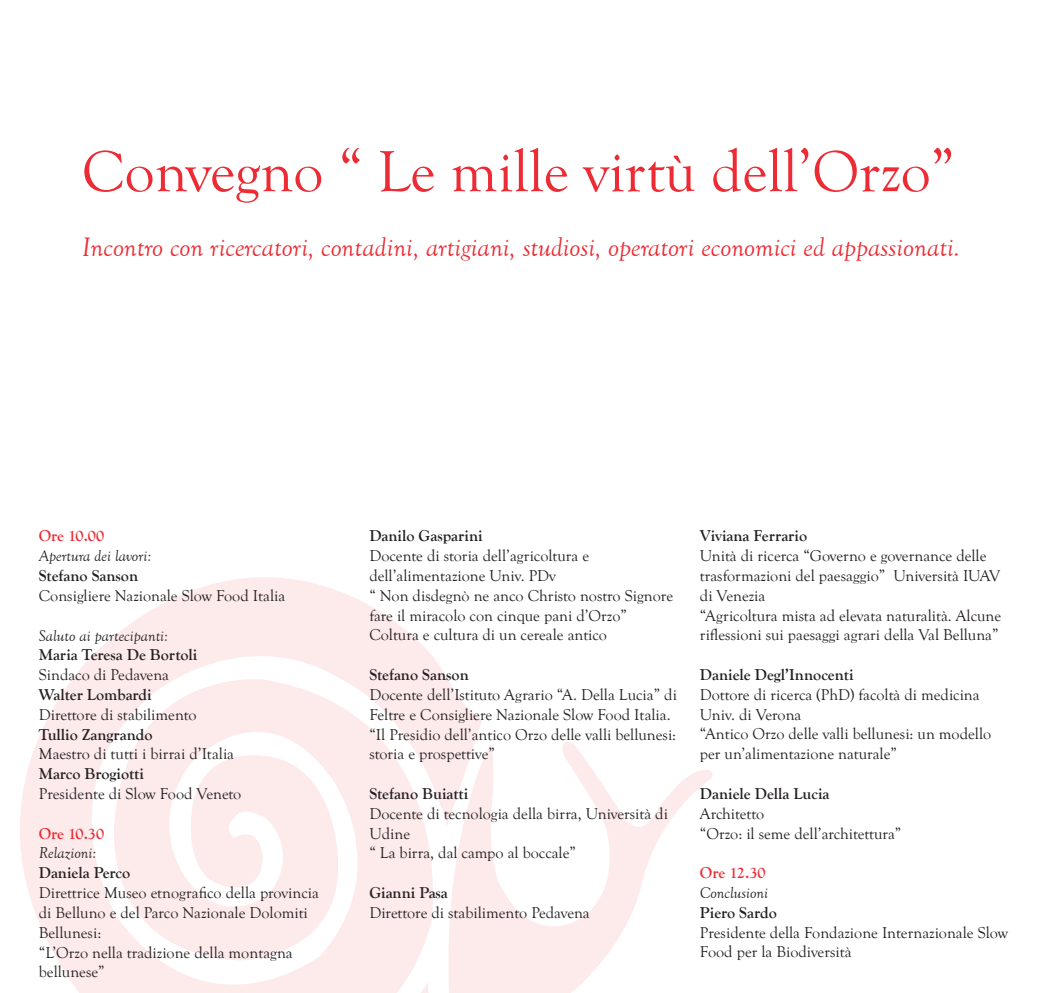
<style>
.page{position:relative;width:1042px;height:993px;background:#fff}
.page>*{position:absolute;margin:0;border:0;box-sizing:border-box;transform-origin:0 0}
.t1{font:59.85px "Goudy Old Sty T";color:#ed2b34}
.t2{font:italic 27.47px "Goudy Old Sty T";color:#ed2b34}
.t3{font:16.1px/19.8px "Goudy Old Sty T";color:#231f20}
.t4{font:700 16.1px "Goudy Old Sty T";color:#231f20}
.t5{font:italic 16.1px "Goudy Old Sty T";color:#231f20}
.t6{font:700 16.1px "Goudy Old Sty T";letter-spacing:-.005em;color:#ed2b34}
</style>
<div class="page">
<svg style="left:20px;top:577px;width:462px;height:415px;fill:#fdeaeb"></svg>
<svg style="left:436px;top:738px;width:276px;height:254px"></svg>
<svg style="left:339px;top:981px;width:93px;height:11px"></svg>
<h1 class="t1" style="left:82px;top:139px;width:874px">Convegno “ Le mille virtù dell’Orzo”</h1>
<h2 class="t2" style="left:82px;top:231px;width:879px">Incontro con ricercatori, contadini, artigiani, studiosi, operatori economici ed appassionati.</h2>
<p class="t6" style="left:39px;top:527px;width:67px">Ore 10.00</p>
<p class="t5" style="left:39px;top:547px;width:114px">Apertura dei lavori:</p>
<p class="t4" style="left:39px;top:566px;width:101px">Stefano Sanson</p>
<p class="t3" style="left:39px;top:586px;width:248px">Consigliere Nazionale Slow Food Italia</p>
<p class="t5" style="left:39px;top:626px;width:131px">Saluto ai partecipanti:</p>
<p class="t4" style="left:39px;top:645px;width:160px">Maria Teresa De Bortoli</p>
<p class="t3" style="left:39px;top:665px;width:132px">Sindaco di Pedavena</p>
<p class="t4" style="left:39px;top:685px;width:114px">Walter Lombardi</p>
<p class="t3" style="left:39px;top:704px;width:159px">Direttore di stabilimento</p>
<p class="t4" style="left:39px;top:725px;width:115px">Tullio Zangrando</p>
<p class="t3" style="left:39px;top:744px;width:197px">Maestro di tutti i birrai d’Italia</p>
<p class="t4" style="left:39px;top:764px;width:106px">Marco Brogiotti</p>
<p class="t3" style="left:39px;top:784px;width:204px">Presidente di Slow Food Veneto</p>
<p class="t6" style="left:39px;top:824px;width:67px">Ore 10.30</p>
<p class="t5" style="left:39px;top:844px;width:59px">Relazioni:</p>
<p class="t4" style="left:39px;top:863px;width:93px">Daniela Perco</p>
<p class="t3" style="left:39px;top:882px;width:281px">Direttrice Museo etnografico della provincia di Belluno e del Parco Nazionale Dolomiti<br>Bellunesi:<br>“L’Orzo nella tradizione della montagna bellunese”</p>
<p class="t4" style="left:369px;top:527px;width:115px">Danilo Gasparini</p>
<p class="t3" style="left:369px;top:546px;width:305px">Docente di storia dell’agricoltura e dell’alimentazione Univ. PDv<br>“ Non disdegnò ne anco Christo nostro Signore fare il miracolo con cinque pani d’Orzo” Coltura e cultura di un cereale antico</p>
<p class="t4" style="left:369px;top:665px;width:101px">Stefano Sanson</p>
<p class="t3" style="left:369px;top:684px;width:309px">Docente dell’Istituto Agrario “A. Della Lucia” di Feltre e Consigliere Nazionale Slow Food Italia. “Il Presidio dell’antico Orzo delle valli bellunesi: storia e prospettive”</p>
<p class="t4" style="left:369px;top:784px;width:100px">Stefano Buiatti</p>
<p class="t3" style="left:369px;top:803px;width:300px">Docente di tecnologia della birra, Università di<br>Udine<br>“ La birra, dal campo al boccale”</p>
<p class="t4" style="left:369px;top:883px;width:80px">Gianni Pasa</p>
<p class="t3" style="left:369px;top:902px;width:222px">Direttore di stabilimento Pedavena</p>
<p class="t4" style="left:700px;top:527px;width:109px">Viviana Ferrario</p>
<p class="t3" style="left:700px;top:546px;width:303px">Unità di ricerca “Governo e governance delle trasformazioni del paesaggio” Università IUAV di Venezia<br>“Agricoltura mista ad elevata naturalità. Alcune riflessioni sui paesaggi agrari della Val Belluna”</p>
<p class="t4" style="left:700px;top:665px;width:155px">Daniele Degl’Innocenti</p>
<p class="t3" style="left:700px;top:684px;width:293px">Dottore di ricerca (PhD) facoltà di medicina Univ. di Verona<br>“Antico Orzo delle valli bellunesi: un modello per un’alimentazione naturale”</p>
<p class="t4" style="left:700px;top:784px;width:131px">Daniele Della Lucia</p>
<p class="t3" style="left:700px;top:803px;width:203px">Architetto<br>“Orzo: il seme dell’architettura”</p>
<p class="t6" style="left:700px;top:863px;width:67px">Ore 12.30</p>
<p class="t5" style="left:700px;top:883px;width:70px">Conclusioni</p>
<p class="t4" style="left:700px;top:903px;width:78px">Piero Sardo</p>
<p class="t3" style="left:700px;top:922px;width:309px">Presidente della Fondazione Internazionale Slow<br>Food per la Biodiversità</p>
</div>
